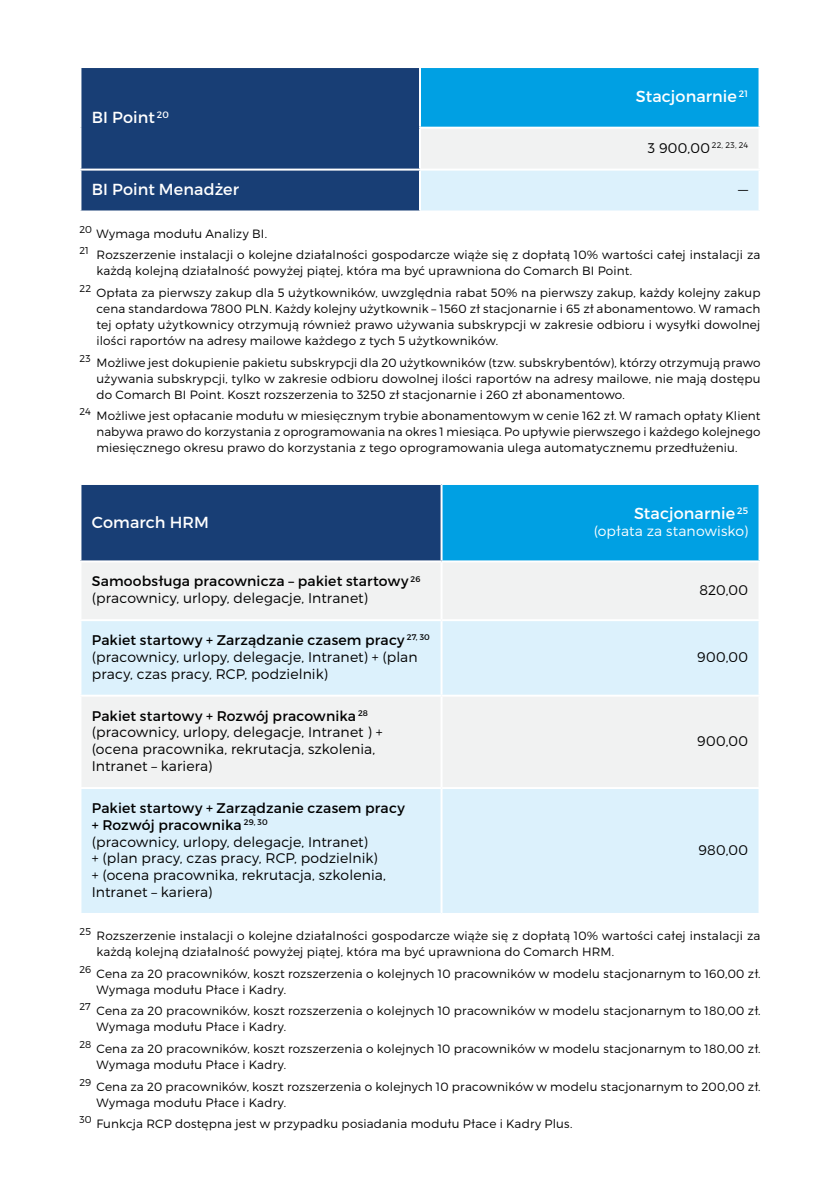
<style>
.page{position:relative;width:840px;height:1191px;background:#fff}
.page>*{position:absolute;margin:0;border:0;box-sizing:border-box;transform-origin:0 0}
.t1{font:16px "Montserrat";letter-spacing:.005em;color:#fff}
.t2{font:300 14px/16.8px "Montserrat";letter-spacing:.01em;color:#000}
.t3{font:300 14px "Montserrat";letter-spacing:.01em;color:#fff}
.t4{font:300 12px/16px "Montserrat";letter-spacing:.015em;color:#000}
.t5{font:300 8.2px "Montserrat";color:#000}
.s1{font-size:14px}
.s2{font-weight:400}
</style>
<div class="page">
<div style="left:81px;top:68px;width:338px;height:142px;background:#183e75"></div>
<div style="left:420px;top:67px;width:339px;height:61px;background:#00a0e3"></div>
<div style="left:420px;top:128px;width:339px;height:42px;background:#f1f2f2"></div>
<div style="left:420px;top:170px;width:339px;height:41px;background:#dcf1fc"></div>
<hr style="left:79px;top:169px;width:341px;height:2px;background:#fff">
<hr style="left:419px;top:129px;width:2px;height:40px;background:#fff">
<hr style="left:420px;top:66px;width:340px;height:2px;background:#fff">
<hr style="left:419px;top:68px;width:2px;height:59px;background:#fff">
<hr style="left:419px;top:127px;width:341px;height:2px;background:#fff">
<hr style="left:420px;top:169px;width:340px;height:2px;background:#fff">
<hr style="left:419px;top:171px;width:2px;height:39px;background:#fff">
<hr style="left:758px;top:171px;width:2px;height:39px;background:#fff">
<hr style="left:420px;top:210px;width:340px;height:2px;background:#fff">
<hr style="left:758px;top:68px;width:2px;height:59px;background:#fff">
<hr style="left:758px;top:129px;width:2px;height:40px;background:#fff">
<div style="left:80px;top:484px;width:361px;height:77px;background:#183e75"></div>
<div style="left:441px;top:484px;width:318px;height:77px;background:#00a0e3"></div>
<div style="left:82px;top:563px;width:676px;height:56px;background:#f1f2f2"></div>
<svg style="left:81px;top:621px;width:677px;height:292px;fill:#dcf1fc"></svg>
<hr style="left:79px;top:483px;width:362px;height:2px;background:#fff">
<hr style="left:79px;top:485px;width:2px;height:75px;background:#fff">
<hr style="left:79px;top:560px;width:362px;height:2px;background:#fff">
<hr style="left:440px;top:562px;width:2px;height:57px;background:#fff">
<hr style="left:440px;top:789px;width:2px;height:124px;background:#fff">
<hr style="left:441px;top:483px;width:319px;height:2px;background:#fff">
<hr style="left:440px;top:485px;width:2px;height:75px;background:#fff">
<hr style="left:758px;top:485px;width:2px;height:75px;background:#fff">
<hr style="left:441px;top:560px;width:319px;height:2px;background:#fff">
<hr style="left:79px;top:694px;width:362px;height:2px;background:#fff">
<hr style="left:79px;top:787px;width:362px;height:2px;background:#fff">
<hr style="left:440px;top:621px;width:2px;height:73px;background:#fff">
<hr style="left:441px;top:694px;width:319px;height:2px;background:#fff">
<hr style="left:440px;top:696px;width:2px;height:91px;background:#fff">
<hr style="left:441px;top:787px;width:319px;height:2px;background:#fff">
<h1 class="t1" style="left:92px;top:108px;width:78px">BI Point <sup>20</sup></h1>
<h1 class="t1" style="left:635px;top:87px;width:114px">Stacjonarnie <sup>21</sup></h1>
<p class="t5" style="left:647px;top:140px;width:102px"><span class="s1">3 900,00</span> 22, 23, 24</p>
<h1 class="t1" style="left:92px;top:180px;width:149px">BI Point Menadżer</h1>
<p class="t2" style="left:737px;top:181px;width:12px">—</p>
<p class="t4" style="left:79px;top:222px;width:682px;line-height:21.6px"><sup>20</sup> Wymaga modułu Analizy BI.<br><sup>21</sup> Rozszerzenie instalacji o kolejne działalności gospodarcze wiąże się z dopłatą 10% wartości całej instalacji za</p>
<p class="t4" style="left:79px;top:260px;width:682px;line-height:21.6px;text-indent:17px">każdą kolejną działalność powyżej piątej, która ma być uprawniona do Comarch BI Point.<br><sup>22</sup> Opłata za pierwszy zakup dla 5 użytkowników, uwzględnia rabat 50% na pierwszy zakup, każdy kolejny zakup</p>
<p class="t4" style="left:96px;top:300px;width:665px;text-align:justify">cena standardowa 7800 PLN. Każdy kolejny użytkownik – 1560 zł stacjonarnie i 65 zł abonamentowo. W ramach tej opłaty użytkownicy otrzymują również prawo używania subskrypcji w zakresie odbioru i wysyłki dowolnej ilości raportów na adresy mailowe każdego z tych 5 użytkowników.</p>
<p class="t4" style="left:96px;top:354px;width:665px;text-align:justify;text-indent:-17px"><sup>23</sup> Możliwe jest dokupienie pakietu subskrypcji dla 20 użytkowników (tzw. subskrybentów), którzy otrzymują prawo używania subskrypcji, tylko w zakresie odbioru dowolnej ilości raportów na adresy mailowe, nie mają dostępu do Comarch BI Point. Koszt rozszerzenia to 3250 zł stacjonarnie i 260 zł abonamentowo.</p>
<p class="t4" style="left:96px;top:408px;width:665px;text-align:justify;text-indent:-17px"><sup>24</sup> Możliwe jest opłacanie modułu w miesięcznym trybie abonamentowym w cenie 162 zł. W ramach opłaty Klient nabywa prawo do korzystania z oprogramowania na okres 1 miesiąca. Po upływie pierwszego i każdego kolejnego miesięcznego okresu prawo do korzystania z tego oprogramowania ulega automatycznemu przedłużeniu.</p>
<h1 class="t1" style="left:92px;top:512px;width:118px">Comarch HRM</h1>
<h1 class="t1" style="left:633px;top:504px;width:116px">Stacjonarnie <sup>25</sup></h1>
<p class="t3" style="left:593px;top:522px;width:156px">(opłata za stanowisko)</p>
<p class="t2" style="left:92px;top:573px;width:330px"><span class="s2">Samoobsługa pracownicza – pakiet startowy</span> <sup>26 </sup>(pracownicy, urlopy, delegacje, Intranet)</p>
<p class="t2" style="left:699px;top:581px;width:50px">820,00</p>
<p class="t2" style="left:92px;top:631px;width:339px"><span class="s2">Pakiet startowy + Zarządzanie czasem pracy</span> <sup>27,</sup> <sup>30 </sup>(pracownicy, urlopy, delegacje, Intranet) + (plan pracy, czas pracy, RCP, podzielnik)</p>
<p class="t2" style="left:696px;top:648px;width:52px">900,00</p>
<p class="t2" style="left:92px;top:707px;width:292px"><span class="s2">Pakiet startowy + Rozwój pracownika</span> <sup>28 </sup>(pracownicy, urlopy, delegacje, Intranet ) + (ocena pracownika, rekrutacja, szkolenia, Intranet – kariera)</p>
<p class="t2" style="left:92px;top:799px;width:314px"><span class="s2">Pakiet startowy + Zarządzanie czasem pracy + Rozwój pracownika</span> <sup>29,</sup> <sup>30<br></sup>(pracownicy, urlopy, delegacje, Intranet)<br>+ (plan pracy, czas pracy, RCP, podzielnik)<br>+ (ocena pracownika, rekrutacja, szkolenia, Intranet – kariera)</p>
<p class="t2" style="left:696px;top:732px;width:52px">900,00</p>
<p class="t2" style="left:698px;top:841px;width:51px">980,00</p>
<p class="t4" style="left:96px;top:927px;width:665px;text-indent:-17px"><sup>25</sup> Rozszerzenie instalacji o kolejne działalności gospodarcze wiąże się z dopłatą 10% wartości całej instalacji za każdą kolejną działalność powyżej piątej, która ma być uprawniona do Comarch HRM.</p>
<p class="t4" style="left:96px;top:965px;width:665px;text-indent:-17px"><sup>26</sup> Cena za 20 pracowników, koszt rozszerzenia o kolejnych 10 pracowników w modelu stacjonarnym to 160,00 zł.<br>Wymaga modułu Płace i Kadry.</p>
<p class="t4" style="left:96px;top:1003px;width:665px;text-indent:-17px"><sup>27</sup> Cena za 20 pracowników, koszt rozszerzenia o kolejnych 10 pracowników w modelu stacjonarnym to 180,00 zł.<br>Wymaga modułu Płace i Kadry.</p>
<p class="t4" style="left:96px;top:1040px;width:665px;text-indent:-17px"><sup>28</sup> Cena za 20 pracowników, koszt rozszerzenia o kolejnych 10 pracowników w modelu stacjonarnym to 180,00 zł.<br>Wymaga modułu Płace i Kadry.</p>
<p class="t4" style="left:96px;top:1078px;width:665px;text-indent:-17px"><sup>29</sup> Cena za 20 pracowników, koszt rozszerzenia o kolejnych 10 pracowników w modelu stacjonarnym to 200,00 zł.<br>Wymaga modułu Płace i Kadry.</p>
<p class="t4" style="left:79px;top:1116px;width:494px"><sup>30</sup> Funkcja RCP dostępna jest w przypadku posiadania modułu Płace i Kadry Plus.</p>
</div>
